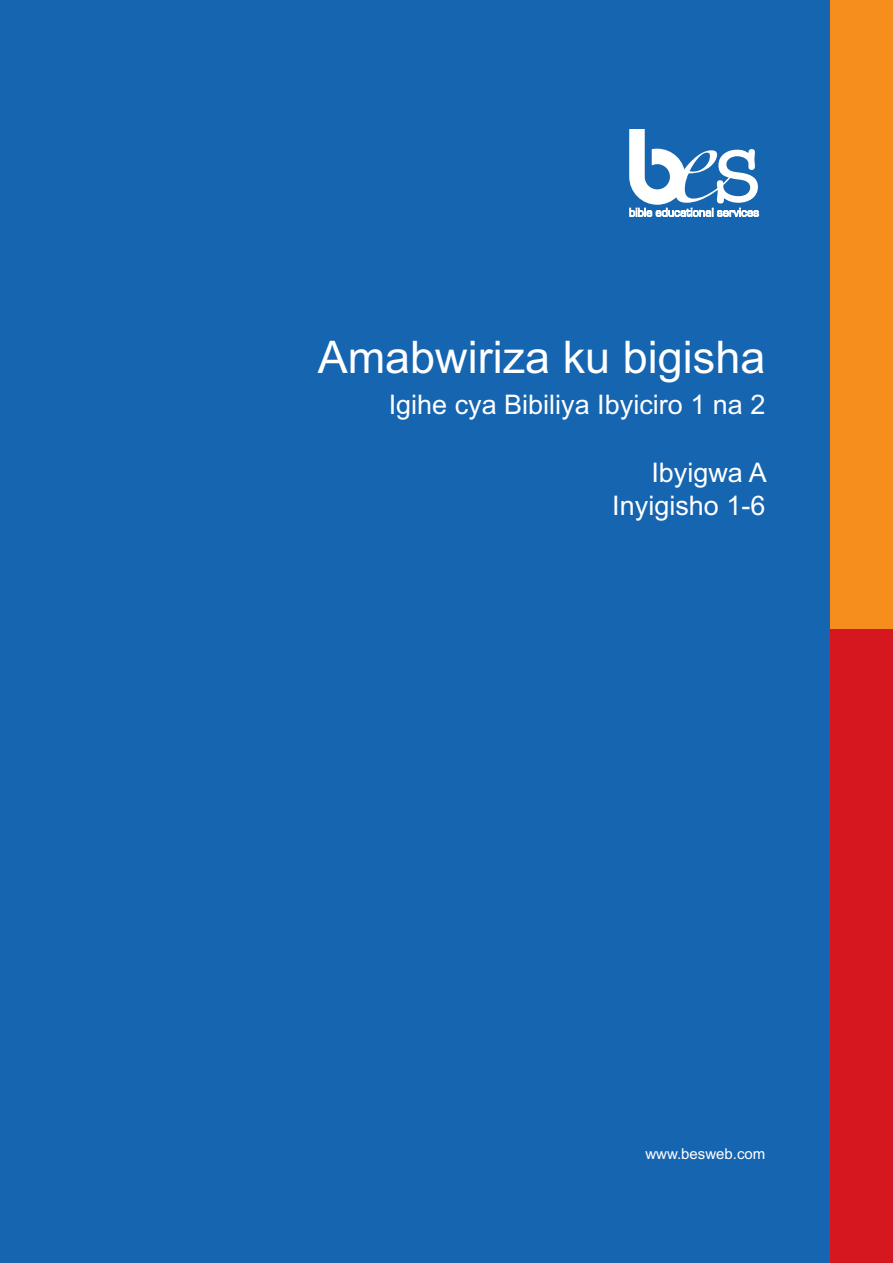
<style>
.page{position:relative;width:893px;height:1263px;background:#fff}
.page>*{position:absolute;margin:0;border:0;box-sizing:border-box;transform-origin:0 0}
.t1{font:45px "Arial";color:#fff}
.t2{font:27px/32.4px "Arial";color:#fff;text-align:right}
.t3{font:15px "Arial";color:#fff}
</style>
<div class="page">
<div style="left:808px;top:0;width:85px;height:642px;background:#f68e1e"></div>
<div style="left:808px;top:629px;width:85px;height:634px;background:#d5171f"></div>
<div style="left:0;top:0;width:829px;height:1263px;background:#1665b0"></div>
<svg style="left:629px;top:129px;width:131px;height:88px"></svg>
<h1 class="t1" style="left:318px;top:331px;width:449px">Amabwiriza ku bigisha</h1>
<p class="t2" style="left:389px;top:388px;width:378px">Igihe cya Bibiliya Ibyiciro 1 na 2</p>
<p class="t2" style="left:612px;top:457px;width:156px">Ibyigwa A<br>Inyigisho 1-6</p>
<p class="t3" style="left:645px;top:1145px;width:122px">www.besweb.com</p>
</div>
